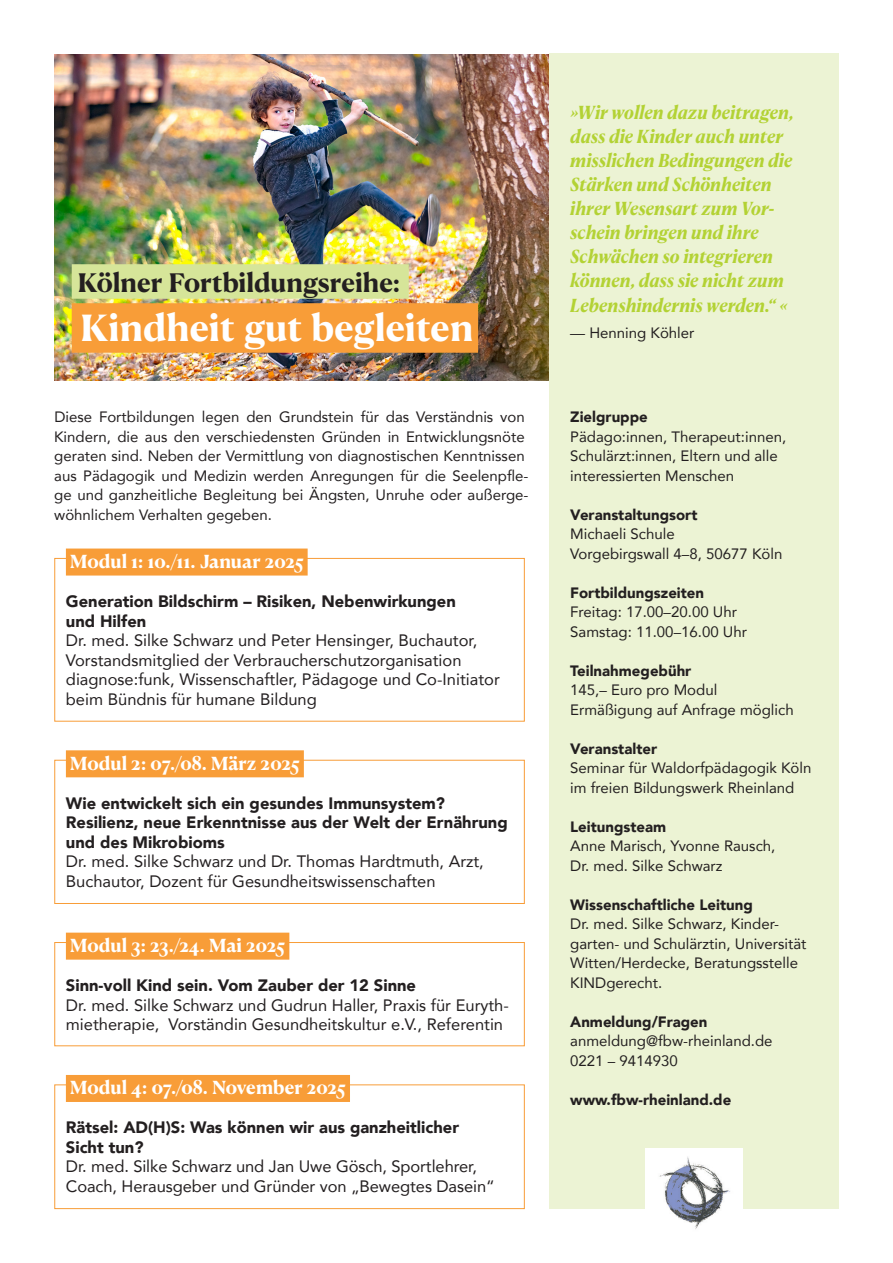
<style>
.page{position:relative;width:893px;height:1263px;background:#fff}
.page>*{position:absolute;margin:0;border:0;box-sizing:border-box;transform-origin:0 0}
.t1{font:700 36px "Canela Text";color:#fff}
.t2{font:700 25.5px "Canela Text";letter-spacing:-.005em;color:#231f20}
.t3{font:italic 700 18px/24px "Canela Text";color:#b3d234}
.t4{font:700 18px "Canela Text";color:#fff}
.t5{font:16.5px/19.5px "Avenir";color:#231f20}
.t6{font:900 16.5px/19.5px "Avenir";color:#231f20}
.t7{font:15px/19.5px "Avenir";color:#231f20}
.t8{font:900 15px "Avenir";color:#231f20}
</style>
<div class="page">
<img style="left:54px;top:54px;width:496px;height:327px">
<div style="left:550px;top:54px;width:289px;height:1155px;background:#ecf3d4"></div>
<div style="left:72px;top:264px;width:337px;height:35px;background:#d6e599"></div>
<div style="left:72px;top:303px;width:406px;height:50px;background:#f89d38"></div>
<div style="left:54px;top:558px;width:471px;height:163px;border:1px solid #f89d38"></div>
<div style="left:66px;top:548px;width:242px;height:27px;background:#f89d38"></div>
<div style="left:54px;top:760px;width:471px;height:144px;border:1px solid #f89d38"></div>
<div style="left:66px;top:750px;width:238px;height:27px;background:#f89d38"></div>
<div style="left:54px;top:942px;width:471px;height:104px;border:1px solid #f89d38"></div>
<div style="left:66px;top:933px;width:223px;height:27px;background:#f89d38"></div>
<div style="left:54px;top:1084px;width:471px;height:125px;border:1px solid #f89d38"></div>
<div style="left:66px;top:1075px;width:284px;height:27px;background:#f89d38"></div>
<div style="left:646px;top:1148px;width:97px;height:95px;background:#fff"></div>
<img style="left:659px;top:1156px;width:71px;height:73px">
<p class="t2" style="left:78px;top:259px;width:324px">Kölner Fortbildungsreihe:</p>
<p class="t1" style="left:80px;top:295px;width:395px">Kindheit gut begleiten</p>
<p class="t7" style="left:54px;top:407px;width:476px">Diese Fortbildungen legen den Grundstein für das Verständnis von Kindern, die aus den verschiedensten Gründen in Entwicklungsnöte geraten sind. Neben der Vermittlung von diagnostischen Kenntnissen aus Pädagogik und Medizin werden Anregungen für die Seelenpfle&shy;ge und ganzheitliche Begleitung bei Ängsten, Unruhe oder außerge&shy;wöhnlichem Verhalten gegeben.</p>
<p class="t4" style="left:70px;top:545px;width:235px">Modul 1: 10./11. Januar 2025</p>
<p class="t6" style="left:66px;top:591px;width:391px">Generation Bildschirm – Risiken, Nebenwirkungen</p>
<p class="t6" style="left:66px;top:611px;width:82px">und Hilfen</p>
<p class="t5" style="left:66px;top:630px;width:435px">Dr. med. Silke Schwarz und Peter Hensinger, Buchautor, Vorstandsmitglied der Verbraucherschutzorganisation diagnose:funk, Wissenschaftler, Pädagoge und Co-Initiator beim Bündnis für humane Bildung</p>
<p class="t4" style="left:70px;top:746px;width:231px">Modul 2: 07./08. März 2025</p>
<p class="t6" style="left:66px;top:793px;width:381px">Wie entwickelt sich ein gesundes Immunsystem?</p>
<p class="t6" style="left:66px;top:812px;width:443px">Resilienz, neue Erkenntnisse aus der Welt der Ernährung und des Mikrobioms</p>
<p class="t5" style="left:66px;top:851px;width:419px">Dr. med. Silke Schwarz und Dr. Thomas Hardtmuth, Arzt,<br>Buchautor, Dozent für Gesundheitswissenschaften</p>
<p class="t4" style="left:70px;top:929px;width:216px">Modul 3: 23./24. Mai 2025</p>
<p class="t6" style="left:66px;top:975px;width:352px">Sinn-voll Kind sein. Vom Zauber der 12 Sinne</p>
<p class="t5" style="left:66px;top:995px;width:444px">Dr. med. Silke Schwarz und Gudrun Haller, Praxis für Euryth&shy;mietherapie, Vorständin Gesundheitskultur e.V., Referentin</p>
<p class="t4" style="left:70px;top:1071px;width:277px">Modul 4: 07./08. November 2025</p>
<p class="t6" style="left:66px;top:1117px;width:395px">Rätsel: AD(H)S: Was können wir aus ganzheitlicher</p>
<p class="t6" style="left:66px;top:1137px;width:79px">Sicht tun?</p>
<p class="t5" style="left:66px;top:1156px;width:413px">Dr. med. Silke Schwarz und Jan Uwe Gösch, Sportlehrer,</p>
<p class="t5" style="left:66px;top:1176px;width:430px">Coach, Herausgeber und Gründer von „Bewegtes Dasein“</p>
<p class="t3" style="left:570px;top:100px;width:225px">»Wir wollen dazu beitragen, dass die Kinder auch unter misslichen Bedingungen die<br>Stärken und Schönheiten</p>
<p class="t3" style="left:570px;top:196px;width:205px">ihrer Wesensart zum Vor&shy;schein bringen und ihre</p>
<p class="t3" style="left:570px;top:244px;width:204px">Schwächen so integrieren</p>
<p class="t3" style="left:570px;top:268px;width:218px;line-height:25.5px">können, dass sie nicht zum<br>Lebenshindernis werden.“ «</p>
<p class="t7" style="left:570px;top:322px;width:126px">— Henning Köhler</p>
<p class="t8" style="left:570px;top:404px;width:79px">Zielgruppe</p>
<p class="t7" style="left:570px;top:426px;width:217px">Pädago:innen, Therapeut:innen,</p>
<p class="t7" style="left:570px;top:446px;width:209px">Schulärzt:innen, Eltern und alle</p>
<p class="t7" style="left:570px;top:465px;width:165px">interessierten Menschen</p>
<p class="t8" style="left:570px;top:502px;width:129px">Veranstaltungsort</p>
<p class="t7" style="left:570px;top:524px;width:106px">Michaeli Schule</p>
<p class="t7" style="left:570px;top:543px;width:214px">Vorgebirgswall 4–8, 50677 Köln</p>
<p class="t8" style="left:570px;top:580px;width:135px">Fortbildungszeiten</p>
<p class="t7" style="left:570px;top:602px;width:168px">Freitag: 17.00–20.00 Uhr</p>
<p class="t7" style="left:570px;top:621px;width:178px">Samstag: 11.00–16.00 Uhr</p>
<p class="t8" style="left:570px;top:658px;width:123px">Teilnahmegebühr</p>
<p class="t7" style="left:570px;top:680px;width:225px">145,– Euro pro Modul<br>Ermäßigung auf Anfrage möglich</p>
<p class="t8" style="left:570px;top:736px;width:88px">Veranstalter</p>
<p class="t7" style="left:570px;top:758px;width:243px">Seminar für Waldorfpädagogik Köln im freien Bildungswerk Rheinland</p>
<p class="t8" style="left:570px;top:814px;width:98px">Leitungsteam</p>
<p class="t7" style="left:570px;top:836px;width:207px">Anne Marisch, Yvonne Rausch,</p>
<p class="t7" style="left:570px;top:855px;width:154px">Dr. med. Silke Schwarz</p>
<p class="t8" style="left:570px;top:892px;width:184px">Wissenschaftliche Leitung</p>
<p class="t7" style="left:570px;top:914px;width:210px">Dr. med. Silke Schwarz, Kinder-</p>
<p class="t7" style="left:570px;top:933px;width:238px">garten- und Schulärztin, Universität<br>Witten/Herdecke, Beratungsstelle<br>KINDgerecht.</p>
<p class="t8" style="left:570px;top:1009px;width:139px">Anmeldung/Fragen</p>
<p class="t7" style="left:570px;top:1031px;width:204px">anmeldung@fbw-rheinland.de</p>
<p class="t7" style="left:570px;top:1050px;width:109px">0221 – 9414930</p>
<p class="t8" style="left:570px;top:1087px;width:163px">www.fbw-rheinland.de</p>
</div>
